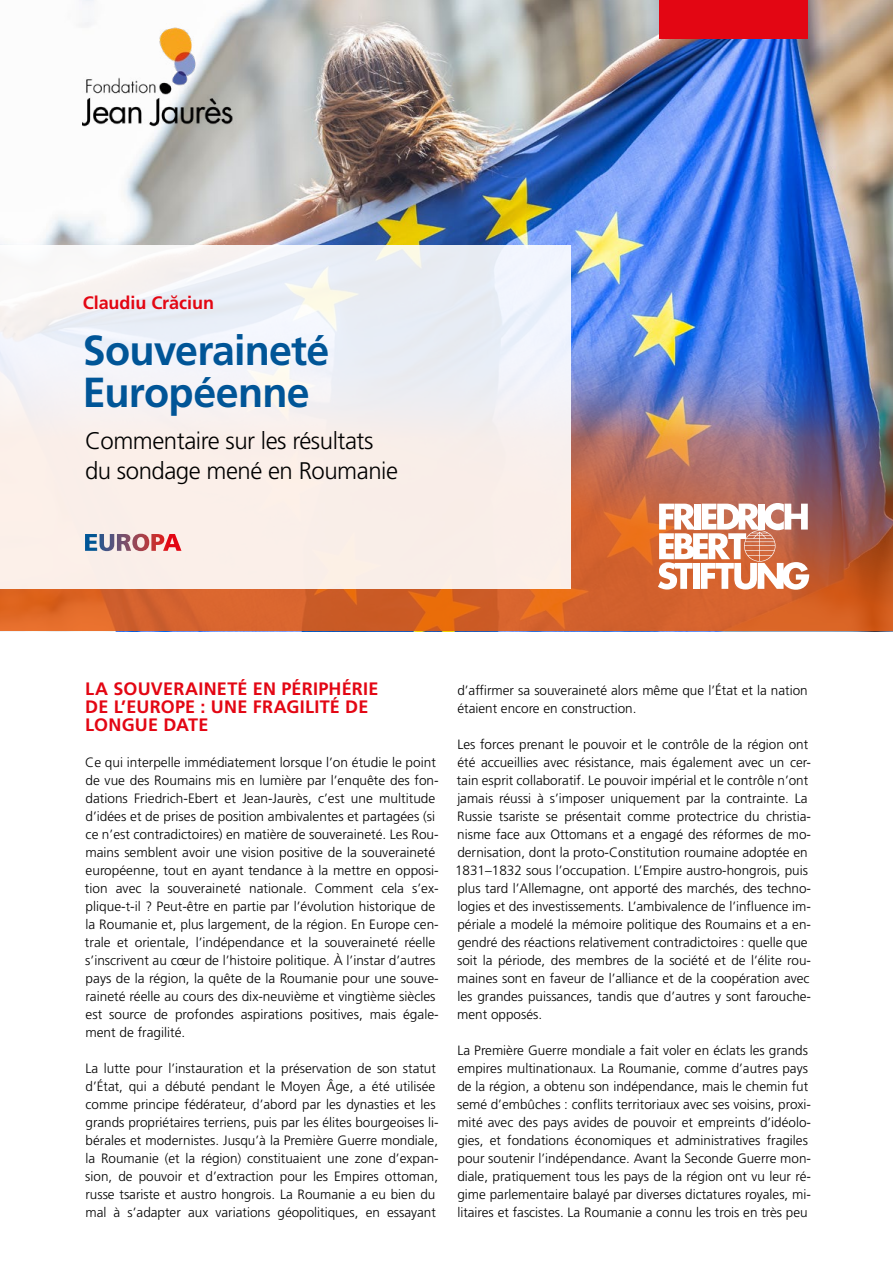
<style>
.page{position:relative;width:893px;height:1263px;background:#fff}
.page>*{position:absolute;margin:0;border:0;box-sizing:border-box;transform-origin:0 0}
.t1{font:700 42px/42px "Frutiger LT Std";letter-spacing:-.02em;color:#005597}
.t2{font:300 24px/30px "Frutiger LT Std";letter-spacing:-.02em;color:#000}
.t3{font:700 18px/18px "Frutiger LT Std";letter-spacing:.01em;color:#e30613}
.t4{font:300 13.5px/18px "Frutiger LT Std";color:#000}
.s1{font-family:"Frutiger Neue LTW1 G"}
</style>
<div class="page">
<img style="left:0;top:0;width:893px;height:310px">
<div style="left:659px;top:0;width:149px;height:38px;background:#e30613"></div>
<img style="left:0;top:310px;width:893px;height:321px">
<div style="left:0;top:245px;width:570px;height:344px;background:linear-gradient(to bottom,#edf2fa,#fdeee5)"></div>
<svg style="left:85px;top:534px;width:96px;height:17px;background:#b48895"></svg>
<svg style="left:658px;top:503px;width:151px;height:87px"></svg>
<img style="left:83px;top:18px;width:155px;height:108px">
<h3 class="t3" style="left:83px;top:294px;width:133px">Claudiu Cr<span class="s1">ă</span>ciun</h3>
<h1 class="t1" style="left:83px;top:330px;width:248px">Souveraineté<br>Européenne</h1>
<h2 class="t2" style="left:85px;top:426px;width:314px">Commentaire sur les résultats du sondage mené en Roumanie</h2>
<h3 class="t3" style="left:85px;top:680px;width:295px">LA SOUVERAINETÉ EN PÉRIPHÉRIE<br>DE L’EUROPE : UNE FRAGILITÉ DE<br>LONGUE DATE</h3>
<p class="t4" style="left:85px;top:754px;width:355px">Ce qui interpelle immédiatement lorsque l’on étudie le point de vue des Roumains mis en lumière par l’enquête des fon&shy;dations Friedrich-Ebert et Jean-Jaurès, c’est une multitude d’idées et de prises de position ambivalentes et partagées (si ce n’est contradictoires) en matière de souveraineté. Les Rou&shy;mains semblent avoir une vision positive de la souveraineté européenne, tout en ayant tendance à la mettre en opposi&shy;tion avec la souveraineté nationale. Comment cela s’ex&shy;plique-t-il ? Peut-être en partie par l’évolution historique de la Roumanie et, plus largement, de la région. En Europe cen&shy;trale et orientale, l’indépendance et la souveraineté réelle s’inscrivent au cœur de l’histoire politique. À l’instar d’autres pays de la région, la quête de la Roumanie pour une souve&shy;raineté réelle au cours des dix-neuvième et vingtième siècles est source de profondes aspirations positives, mais égale&shy;ment de fragilité.</p>
<p class="t4" style="left:85px;top:1060px;width:355px">La lutte pour l’instauration et la préservation de son statut d’État, qui a débuté pendant le Moyen Âge, a été utilisée comme principe fédérateur, d’abord par les dynasties et les grands propriétaires terriens, puis par les élites bourgeoises li&shy;bérales et modernistes. Jusqu’à la Première Guerre mondiale, la Roumanie (et la région) constituaient une zone d’expan&shy;sion, de pouvoir et d’extraction pour les Empires ottoman, russe tsariste et austro hongrois. La Roumanie a eu bien du mal à s’adapter aux variations géopolitiques, en essayant</p>
<p class="t4" style="left:457px;top:682px;width:352px">d’affirmer sa souveraineté alors même que l’État et la nation étaient encore en construction.</p>
<p class="t4" style="left:455px;top:736px;width:357px">Les forces prenant le pouvoir et le contrôle de la région ont été accueillies avec résistance, mais également avec un cer&shy;tain esprit collaboratif. Le pouvoir impérial et le contrôle n’ont jamais réussi à s’imposer uniquement par la contrainte. La Russie tsariste se présentait comme protectrice du christia&shy;nisme face aux Ottomans et a engagé des réformes de mo&shy;dernisation, dont la proto-Constitution roumaine adoptée en 1831–1832 sous l’occupation. L’Empire austro-hongrois, puis plus tard l’Allemagne, ont apporté des marchés, des techno&shy;logies et des investissements. L’ambivalence de l’influence im&shy;périale a modelé la mémoire politique des Roumains et a en&shy;gendré des réactions relativement contradictoires : quelle que soit la période, des membres de la société et de l’élite rou&shy;maines sont en faveur de l’alliance et de la coopération avec les grandes puissances, tandis que d’autres y sont farouche&shy;ment opposés.</p>
<p class="t4" style="left:457px;top:1041px;width:355px">La Première Guerre mondiale a fait voler en éclats les grands empires multinationaux. La Roumanie, comme d’autres pays de la région, a obtenu son indépendance, mais le chemin fut semé d’embûches : conflits territoriaux avec ses voisins, proxi&shy;mité avec des pays avides de pouvoir et empreints d’idéolo&shy;gies, et fondations économiques et administratives fragiles pour soutenir l’indépendance. Avant la Seconde Guerre mon&shy;diale, pratiquement tous les pays de la région ont vu leur ré&shy;gime parlementaire balayé par diverses dictatures royales, mi&shy;litaires et fascistes. La Roumanie a connu les trois en très peu</p>
</div>
